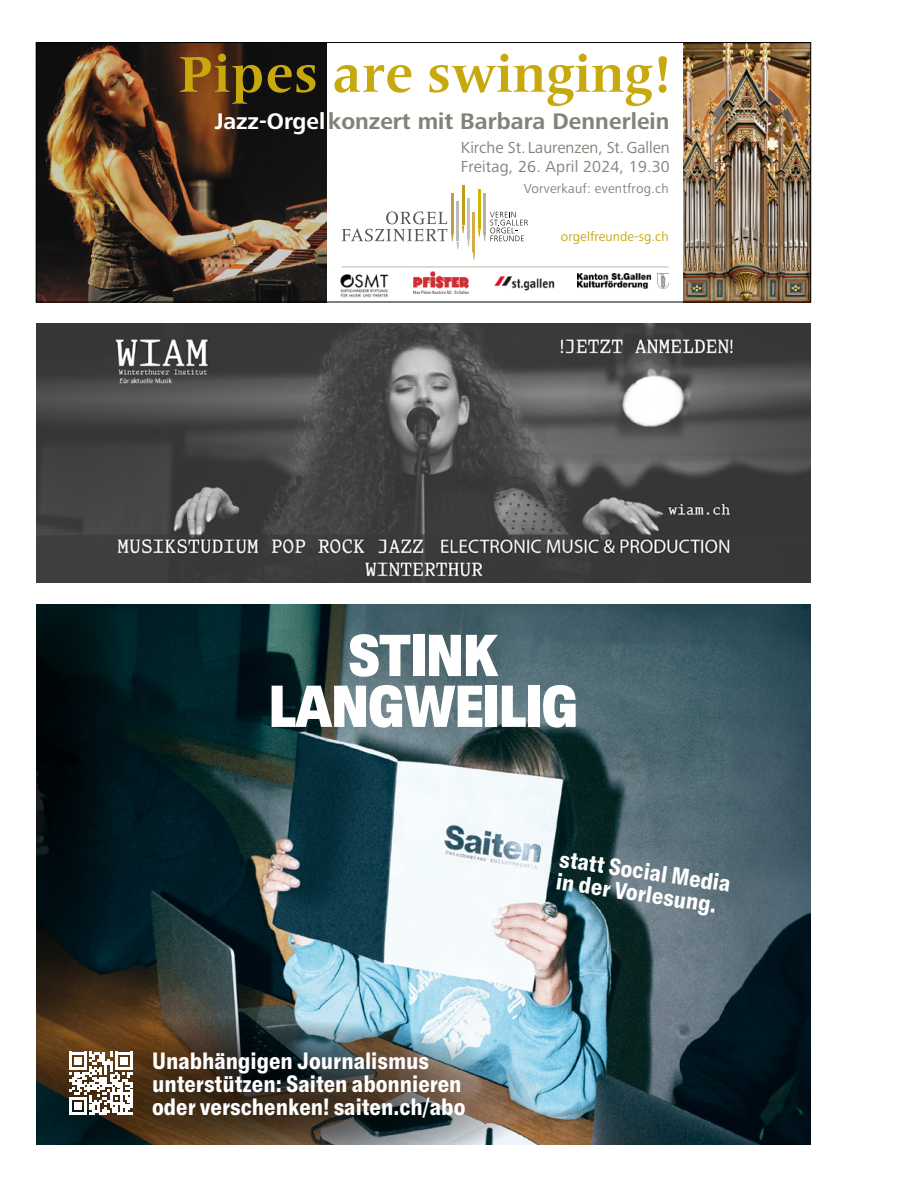
<style>
.page{position:relative;width:915px;height:1191px;background:#fff}
.page>*{position:absolute;margin:0;border:0;box-sizing:border-box;transform-origin:0 0}
.t1{font:condensed 58.05px/50.8px "Seria 10 Black";letter-spacing:-.025em;color:#fff;text-align:center}
.t2{font:700 52.5px "Frutiger Serif LT Pro";letter-spacing:-.01em;color:#c8a90d}
.t3{font:700 23.4px "Frutiger Next Pro";color:#83827a}
.t4{font:condensed 23.25px/23.2px "Seria 10 Bold";color:#fff}
.t5{font:16.5px/18.8px "Frutiger Next Pro";color:#83827a}
.t6{font:13.5px "Frutiger Next Pro";letter-spacing:.015em;color:#83827a}
.t7{font:13.5px "Frutiger Next Pro";letter-spacing:.005em;color:#c8a90d}
.s1{color:#fff}
.s2{font-size:16.35px}
</style>
<div class="page">
<img style="left:36px;top:323px;width:774px;height:260px">
<hr style="left:483px;top:193px;width:2px;height:40px;background:#b7b0a3">
<hr style="left:478px;top:189px;width:2px;height:40px;background:#ceb400">
<hr style="left:462px;top:185px;width:2px;height:40px;background:#bb9f1d">
<hr style="left:456px;top:202px;width:3px;height:39px;background:#bdb9b6">
<hr style="left:451px;top:193px;width:2px;height:40px;background:#c39b4a">
<svg style="left:341px;top:211px;width:186px;height:49px"></svg>
<hr style="left:467px;top:198px;width:2px;height:40px;background:#c8c0ba">
<img style="left:38px;top:44px;width:288px;height:256px">
<img style="left:413px;top:271px;width:55px;height:22px">
<img style="left:494px;top:276px;width:60px;height:15px">
<img style="left:340px;top:274px;width:49px;height:24px">
<img style="left:577px;top:274px;width:91px;height:15px">
<img style="left:683px;top:44px;width:125px;height:256px">
<hr style="left:341px;top:267px;width:327px;height:1px;background:#b8b7b1">
<div style="left:36px;top:42px;width:774px;height:260px;border:1px solid #000"></div>
<img style="left:129px;top:604px;width:681px;height:540px">
<img style="left:36px;top:1017px;width:507px;height:127px">
<svg style="left:36px;top:604px;width:93px;height:433px;background:#0b1516"></svg>
<svg style="left:69px;top:1051px;width:63px;height:64px"></svg>
<h2 class="t2" style="left:179px;top:43px;width:495px">Pipes are swinging!</h2>
<p class="t3" style="left:215px;top:108px;width:456px"><span class="s1">Jazz-Orgel</span>konzert mit Barbara Dennerlein</p>
<p class="t5" style="left:460px;top:138px;width:211px">Kirche St. Laurenzen, St.Gallen<br>Freitag, 26. April 2024, 19.3<span class="s2">0</span></p>
<p class="t6" style="left:523px;top:180px;width:146px">Vorverkauf: eventfrog.ch</p>
<p class="t7" style="left:560px;top:229px;width:109px">orgelfreunde-sg.ch</p>
<h1 class="t1" style="left:268px;top:625px;width:311px">STINK<br>LANGWEILIG</h1>
<p class="t4" style="left:152px;top:1047px;width:315px">Unabhängigen Journalismus unterstützen: Saiten abonnieren oder verschenken! saiten.ch/abo</p>
<p class="t4" style="left:561px;top:845px;width:174px;line-height:22.6px;rotate:9deg">statt Social Media in der Vorlesung.</p>
</div>
